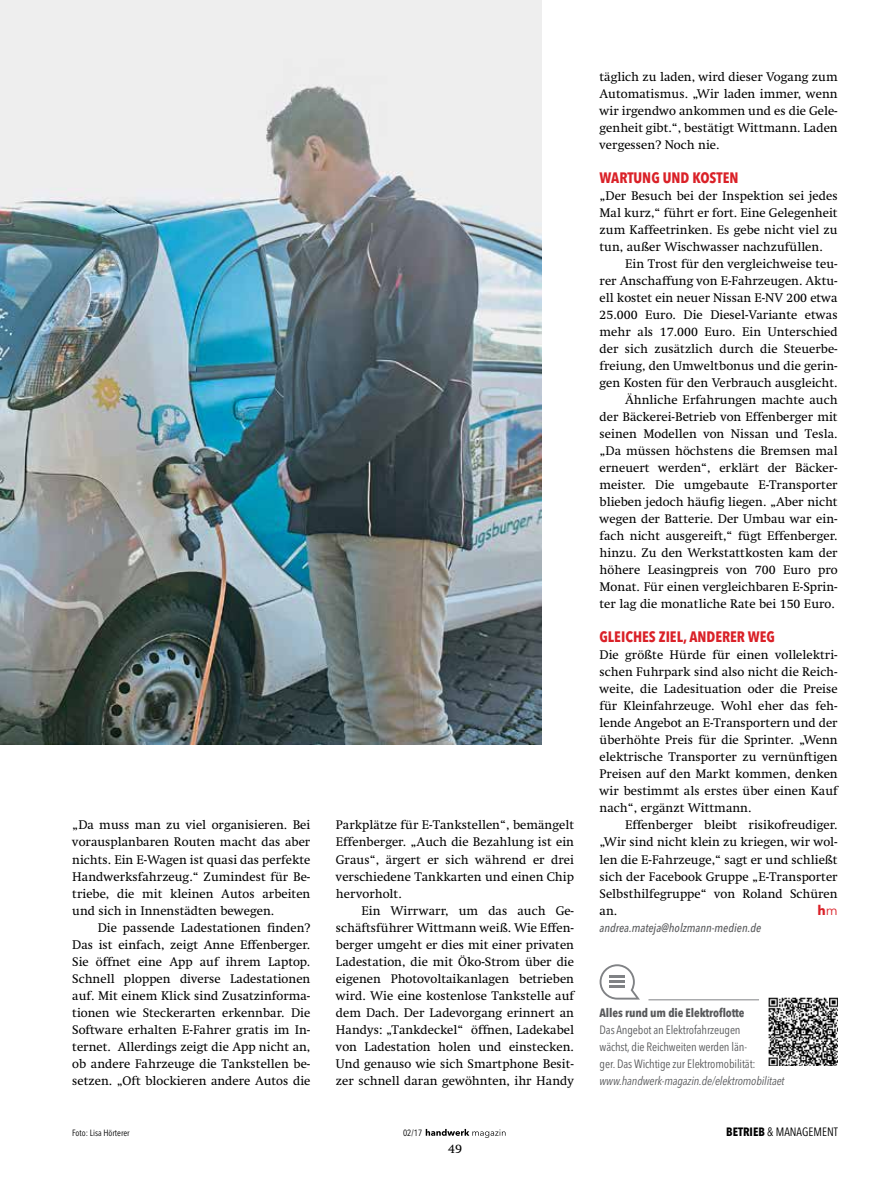
<style>
.page{position:relative;width:893px;height:1191px;background:#fff}
.page>*{position:absolute;margin:0;border:0;box-sizing:border-box;transform-origin:0 0}
.t1{font:700 condensed 15px "Avenir Next LT Pro";color:#da2128}
.t2{font:700 13.5px "Avenir Next LT Pro";color:#da2128}
.t3{font:12.75px/17px "Swift LT Pro";color:#000;text-align:justify}
.t4{font:condensed 12px/17px "Avenir Next LT Pro";letter-spacing:-.01em;color:#58595b}
.t5{font:italic condensed 12px "Avenir Next LT Pro";letter-spacing:-.01em;color:#58595b}
.t6{font:italic 500 condensed 12px "Avenir Next LT Pro";color:#58595b}
.t7{font:700 condensed 12px "Avenir Next LT Pro";color:#58595b}
.t8{font:condensed 12px "Avenir Next LT Pro";color:#000}
.t9{font:condensed 9px "Avenir Next LT Pro";color:#000}
.s1{font-weight:400}
.s2{font-weight:700}
</style>
<div class="page">
<img style="left:0;top:0;width:541px;height:744px">
<svg style="left:426px;top:1129px;width:79px;height:8px"></svg>
<svg style="left:600px;top:964px;width:40px;height:35px"></svg>
<img style="left:768px;top:997px;width:70px;height:69px">
<hr style="left:648px;top:999px;width:111px;height:1px;background:#808285">
<p class="t3" style="left:72px;top:816px;width:240px">„Da muss man zu viel organisieren. Bei vorausplanbaren Routen macht das aber nichts. Ein E-Wagen ist quasi das perfekte Handwerksfahrzeug.“ Zumindest für Be&shy;triebe, die mit kleinen Autos arbeiten und sich in Innenstädten bewegen.</p>
<p class="t3" style="left:72px;top:918px;width:240px;text-indent:26px">Die passende Ladestationen finden?<br>Das ist einfach, zeigt Anne Effenberger.<br>Sie öffnet eine App auf ihrem Laptop.<br>Schnell ploppen diverse Ladestationen auf. Mit einem Klick sind Zusatzinforma&shy;tionen wie Steckerarten erkennbar. Die Software erhalten E-Fahrer gratis im In&shy;ternet. Allerdings zeigt die App nicht an, ob andere Fahrzeuge die Tankstellen be&shy;setzen. „Oft blockieren andere Autos die</p>
<p class="t3" style="left:336px;top:816px;width:240px">Parkplätze für E-Tankstellen“, bemängelt Effenberger. „Auch die Bezahlung ist ein Graus“, ärgert er sich während er drei verschiedene Tankkarten und einen Chip hervorholt.</p>
<p class="t3" style="left:336px;top:901px;width:240px;text-indent:26px">Ein Wirrwarr, um das auch Ge&shy;schäftsführer Wittmann weiß. Wie Effen&shy;berger umgeht er dies mit einer privaten Ladestation, die mit Öko-Strom über die eigenen Photovoltaikanlagen betrieben wird. Wie eine kostenlose Tankstelle auf dem Dach. Der Ladevorgang erinnert an Handys: „Tankdeckel“ öffnen, Ladekabel von Ladestation holen und einstecken.<br>Und genauso wie sich Smartphone Besit&shy;zer schnell daran gewöhnten, ihr Handy</p>
<p class="t3" style="left:600px;top:68px;width:240px">täglich zu laden, wird dieser Vogang zum Automatismus. „Wir laden immer, wenn wir irgendwo ankommen und es die Gele&shy;genheit gibt.“, bestätigt Wittmann. Laden vergessen? Noch nie.</p>
<p class="t1" style="left:600px;top:168px;width:140px">WARTUNG UND KOSTEN</p>
<p class="t3" style="left:600px;top:187px;width:240px">„Der Besuch bei der Inspektion sei jedes Mal kurz,“ führt er fort. Eine Gelegenheit zum Kaffeetrinken. Es gebe nicht viel zu tun, außer Wischwasser nachzufüllen.</p>
<p class="t3" style="left:600px;top:255px;width:240px;text-align:right">Ein Trost für den vergleichweise teu-<br>rer Anschaffung von E-Fahrzeugen. Aktu&shy;ell kostet ein neuer Nissan E-NV 200 etwa 25.000 Euro. Die Diesel-Variante etwas mehr als 17.000 Euro. Ein Unterschied der sich zusätzlich durch die Steuerbe&shy;freiung, den Umweltbonus und die gerin&shy;gen Kosten für den Verbrauch ausgleicht.<br>Ähnliche Erfahrungen machte auch<br>der Bäckerei-Betrieb von Effenberger mit seinen Modellen von Nissan und Tesla. „Da müssen höchstens die Bremsen mal erneuert werden“, erklärt der Bäcker&shy;meister. Die umgebaute E-Transporter blieben jedoch häufig liegen. „Aber nicht wegen der Batterie. Der Umbau war ein&shy;fach nicht ausgereift,“ fügt Effenberger. hinzu. Zu den Werkstattkosten kam der höhere Leasingpreis von 700 Euro pro Monat. Für einen vergleichbaren E-Sprin&shy;ter lag die monatliche Rate bei 150 Euro.</p>
<p class="t1" style="left:600px;top:628px;width:176px">GLEICHES ZIEL, ANDERER WEG</p>
<p class="t3" style="left:600px;top:646px;width:240px">Die größte Hürde für einen vollelektri&shy;schen Fuhrpark sind also nicht die Reich&shy;weite, die Ladesituation oder die Preise für Kleinfahrzeuge. Wohl eher das feh&shy;lende Angebot an E-Transportern und der überhöhte Preis für die Sprinter. „Wenn elektrische Transporter zu vernünftigen Preisen auf den Markt kommen, denken wir bestimmt als erstes über einen Kauf nach“, ergänzt Wittmann.</p>
<p class="t3" style="left:600px;top:816px;width:240px;text-indent:26px">Effenberger bleibt risikofreudiger. „Wir sind nicht klein zu kriegen, wir wol&shy;len die E-Fahrzeuge,“ sagt er und schließt sich der Facebook Gruppe „E-Transporter Selbsthilfegruppe“ von Roland Schüren an.</p>
<p class="t6" style="left:600px;top:920px;width:163px">andrea.mateja@holzmann-medien.de</p>
<p class="t2" style="left:817px;top:901px;width:22px">h<span class="s1">m</span></p>
<p class="t7" style="left:600px;top:1005px;width:146px">ALLES RUND UM DIE ELEKTROFLOTTE</p>
<p class="t4" style="left:600px;top:1021px;width:158px">Das Angebot an Elektrofahrzeugen wächst, die Reichweiten werden län&shy;ger. Das Wichtige zur Elektromobilität:</p>
<p class="t5" style="left:600px;top:1073px;width:186px">www.handwerk-magazin.de/elektromobilitaet</p>
<p class="t9" style="left:72px;top:1127px;width:59px">Foto: Lisa Hörterer</p>
<p class="t9" style="left:403px;top:1127px;width:21px">02/17</p>
<p class="t8" style="left:726px;top:1124px;width:113px"><span class="s2">BETRIEB</span> &amp; Managem ent</p>
<p class="t3" style="left:448px;top:1140px;width:15px">49</p>
</div>
